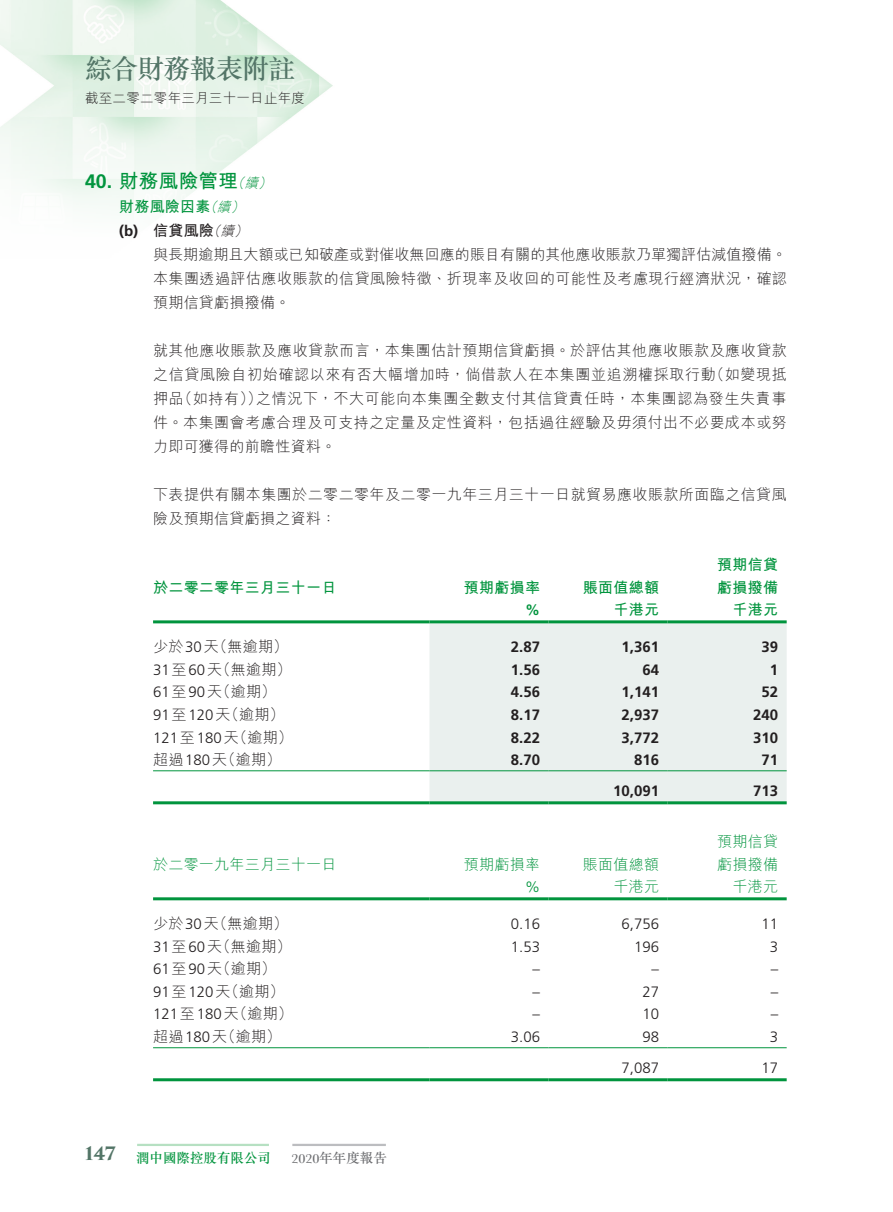
<style>
.page{position:relative;width:893px;height:1212px;background:#fff}
.page>*{position:absolute;margin:0;border:0;box-sizing:border-box;transform-origin:0 0}
.t1{font:500 27px "M Sung HK";letter-spacing:-.03em;color:#537567}
.t2{font:700 19.5px "M Hei HK";letter-spacing:.02em;color:#00943d}
.t3{font:700 18px "Trajan Pro 3";color:#537567}
.t4{font:300 15px/24px "M Hei HK";letter-spacing:.035em;color:#231f20}
.t5{font:700 15px "Frutiger LT Std";color:#231f20}
.t6{font:300 15px "Frutiger LT Std";color:#231f20}
.t7{font:700 15px/22.5px "M Hei HK";letter-spacing:.02em;color:#00943d;text-align:right}
.t8{font:300 15px/22.5px "M Hei HK";letter-spacing:.02em;color:#00943d;text-align:right}
.t9{font:700 15px "M Hei HK";color:#231f20}
.t10{font:700 15px "Frutiger LT Std";color:#00943d}
.t11{font:300 15px "Frutiger LT Std";color:#00943d}
.t12{font:300 13.5px "M Hei HK";letter-spacing:.02em;color:#231f20}
.t13{font:500 13.5px "M Sung HK";color:#00943d}
.t14{font:500 13.5px "M Sung HK";color:#6c6d70}
.t15{font:italic 300 13.5px "M Hei HK";color:#00943d}
.t16{font:italic 300 13.5px "M Hei HK";color:#231f20}
.s1{font-family:"Frutiger LT Std"}
.s2{font-family:"M Hei HK"}
</style>
<div class="page">
<img style="left:0;top:0;width:333px;height:206px">
<hr style="left:137px;top:1144px;width:132px;height:2px;background:#b6e0c2">
<hr style="left:292px;top:1144px;width:94px;height:2px;background:#bcbdc0">
<div style="left:429px;top:623px;width:358px;height:178px;background:#eaf0ee"></div>
<hr style="left:153px;top:620px;width:276px;height:3px;background:#00943d">
<hr style="left:429px;top:620px;width:120px;height:3px;background:#00943d">
<hr style="left:549px;top:620px;width:119px;height:3px;background:#00943d">
<hr style="left:668px;top:620px;width:119px;height:3px;background:#00943d">
<hr style="left:153px;top:770px;width:276px;height:1px;background:#00943d">
<hr style="left:429px;top:770px;width:120px;height:1px;background:#00943d">
<hr style="left:549px;top:770px;width:119px;height:1px;background:#00943d">
<hr style="left:668px;top:770px;width:119px;height:1px;background:#00943d">
<hr style="left:153px;top:801px;width:276px;height:3px;background:#00943d">
<hr style="left:429px;top:801px;width:120px;height:3px;background:#00943d">
<hr style="left:549px;top:801px;width:119px;height:3px;background:#00943d">
<hr style="left:668px;top:801px;width:119px;height:3px;background:#00943d">
<hr style="left:153px;top:897px;width:276px;height:3px;background:#00943d">
<hr style="left:429px;top:897px;width:120px;height:3px;background:#00943d">
<hr style="left:549px;top:897px;width:119px;height:3px;background:#00943d">
<hr style="left:668px;top:897px;width:119px;height:3px;background:#00943d">
<hr style="left:153px;top:1047px;width:276px;height:1px;background:#00943d">
<hr style="left:429px;top:1047px;width:120px;height:1px;background:#00943d">
<hr style="left:549px;top:1047px;width:119px;height:1px;background:#00943d">
<hr style="left:668px;top:1047px;width:119px;height:1px;background:#00943d">
<hr style="left:153px;top:1078px;width:276px;height:3px;background:#00943d">
<hr style="left:429px;top:1078px;width:120px;height:3px;background:#00943d">
<hr style="left:549px;top:1078px;width:119px;height:3px;background:#00943d">
<hr style="left:668px;top:1078px;width:119px;height:3px;background:#00943d">
<h1 class="t1" style="left:85px;top:51px;width:212px">綜合財務報表附註</h1>
<p class="t12" style="left:85px;top:92px;width:222px">截至二零二零年三月三十一日止年度</p>
<h2 class="t2" style="left:85px;top:166px;width:154px"><span class="s1">40.</span> 財務風險管理</h2>
<p class="t15" style="left:231px;top:200px;width:18px">(</p>
<p class="t15" style="left:245px;top:176px;width:18px">續</p>
<p class="t15" style="left:231px;top:176px;width:18px">（</p>
<p class="t15" style="left:258px;top:176px;width:18px">(</p>
<p class="t7" style="left:119px;top:193px;width:93px">財務風險因素</p>
<p class="t15" style="left:217px;top:200px;width:18px">續</p>
<p class="t15" style="left:204px;top:200px;width:18px">（</p>
<p class="t5" style="left:119px;top:221px;width:21px">b( )</p>
<p class="t9" style="left:153px;top:219px;width:62px">信貸風險</p>
<p class="t16" style="left:221px;top:224px;width:18px">續</p>
<p class="t16" style="left:207px;top:224px;width:18px">（</p>
<p class="t16" style="left:234px;top:224px;width:18px">(</p>
<p class="t4" style="left:153px;top:242px;width:635px;text-align:justify">與長期逾期且大額或已知破產或對催收無回應的賬目有關的其他應收賬款乃單獨評估減值撥備。本集團透過評估應收賬款的信貸風險特徵、折現率及收回的可能性及考慮現行經濟狀況，確認預期信貸虧損撥備。</p>
<p class="t4" style="left:153px;top:338px;width:635px;text-align:right">就其他應收賬款及應收貸款而言，本集團估計預期信貸虧損。於評估其他應收賬款及應收貸款（如變現抵</p>
<p class="t4" style="left:256px;top:362px;width:532px;text-indent:-103px">之信貸風險自初始確認以來有否大幅增加時，倘借款人在本集團並追溯權採取行動<br>之情況下，不大可能向本集團全數支付其信貸責任時，本集團認為發生失責事</p>
<p class="t4" style="left:177px;top:386px;width:86px">（如持有））</p>
<p class="t4" style="left:153px;top:386px;width:635px">押品<br>件。本集團會考慮合理及可支持之定量及定性資料，包括過往經驗及毋須付出不必要成本或努力即可獲得的前瞻性資料。</p>
<p class="t4" style="left:153px;top:482px;width:635px">下表提供有關本集團於二零二零年及二零一九年三月三十一日就貿易應收賬款所面臨之信貸風險及預期信貸虧損之資料：</p>
<p class="t7" style="left:153px;top:574px;width:185px">於二零二零年三月三十一日</p>
<p class="t7" style="left:464px;top:574px;width:78px">預期虧損率</p>
<p class="t10" style="left:525px;top:601px;width:16px">%</p>
<p class="t7" style="left:583px;top:574px;width:78px">賬面值總額</p>
<p class="t7" style="left:613px;top:597px;width:47px">千港元</p>
<p class="t7" style="left:717px;top:552px;width:62px">預期信貸虧損撥備千港元</p>
<p class="t4" style="left:153px;top:635px;width:137px">少於<span class="s1">30</span> （天無逾期(</p>
<p class="t5" style="left:511px;top:638px;width:31px">2.87</p>
<p class="t5" style="left:622px;top:638px;width:39px">1,361</p>
<p class="t5" style="left:761px;top:638px;width:18px">39</p>
<p class="t4" style="left:153px;top:657px;width:140px"><span class="s1">31</span>至<span class="s1">60</span> （天無逾期(</p>
<p class="t5" style="left:511px;top:661px;width:31px">1.56</p>
<p class="t5" style="left:642px;top:661px;width:18px">64</p>
<p class="t5" style="left:770px;top:661px;width:10px">1</p>
<p class="t4" style="left:153px;top:680px;width:124px"><span class="s1">61</span>至<span class="s1">90</span> （天逾期(</p>
<p class="t5" style="left:511px;top:683px;width:31px">4.56</p>
<p class="t5" style="left:622px;top:683px;width:39px">1,141</p>
<p class="t5" style="left:761px;top:683px;width:18px">52</p>
<p class="t4" style="left:153px;top:702px;width:133px"><span class="s1">91</span>至<span class="s1">120</span> （天逾期(</p>
<p class="t5" style="left:511px;top:706px;width:31px">8.17</p>
<p class="t5" style="left:622px;top:706px;width:39px">2,937</p>
<p class="t5" style="left:753px;top:706px;width:27px">240</p>
<p class="t6" style="left:153px;top:729px;width:141px">121<span class="s2">至</span>180 <span class="s2">（天逾期(</span></p>
<p class="t5" style="left:511px;top:728px;width:31px">8.22</p>
<p class="t5" style="left:622px;top:728px;width:39px">3,772</p>
<p class="t5" style="left:753px;top:728px;width:27px">310</p>
<p class="t4" style="left:153px;top:747px;width:130px">超過<span class="s1">180</span> （天逾期(</p>
<p class="t5" style="left:511px;top:751px;width:31px">8.70</p>
<p class="t5" style="left:634px;top:751px;width:27px">816</p>
<p class="t5" style="left:761px;top:751px;width:18px">71</p>
<p class="t5" style="left:613px;top:782px;width:47px">10,091</p>
<p class="t5" style="left:753px;top:782px;width:27px">713</p>
<p class="t8" style="left:153px;top:852px;width:185px">於二零一九年三月三十一日</p>
<p class="t8" style="left:464px;top:852px;width:78px">預期虧損率</p>
<p class="t11" style="left:525px;top:878px;width:16px">%</p>
<p class="t8" style="left:583px;top:852px;width:78px">賬面值總額</p>
<p class="t8" style="left:613px;top:875px;width:47px">千港元</p>
<p class="t8" style="left:717px;top:830px;width:62px">預期信貸虧損撥備千港元</p>
<p class="t4" style="left:153px;top:912px;width:137px">少於<span class="s1">30</span> （天無逾期(</p>
<p class="t6" style="left:511px;top:916px;width:31px">0.16</p>
<p class="t6" style="left:622px;top:916px;width:39px">6,756</p>
<p class="t6" style="left:761px;top:916px;width:18px">11</p>
<p class="t4" style="left:153px;top:934px;width:140px"><span class="s1">31</span>至<span class="s1">60</span> （天無逾期(</p>
<p class="t6" style="left:511px;top:938px;width:31px">1.53</p>
<p class="t6" style="left:634px;top:938px;width:27px">196</p>
<p class="t6" style="left:770px;top:938px;width:10px">3</p>
<p class="t4" style="left:153px;top:957px;width:124px"><span class="s1">61</span>至<span class="s1">90</span> （天逾期(</p>
<p class="t6" style="left:532px;top:961px;width:9px">–</p>
<p class="t6" style="left:652px;top:961px;width:9px">–</p>
<p class="t6" style="left:771px;top:961px;width:9px">–</p>
<p class="t4" style="left:153px;top:979px;width:133px"><span class="s1">91</span>至<span class="s1">120</span> （天逾期(</p>
<p class="t6" style="left:532px;top:983px;width:9px">–</p>
<p class="t6" style="left:642px;top:983px;width:18px">27</p>
<p class="t6" style="left:771px;top:983px;width:9px">–</p>
<p class="t6" style="left:153px;top:1006px;width:141px">121<span class="s2">至</span>180 <span class="s2">（天逾期(</span></p>
<p class="t6" style="left:532px;top:1006px;width:9px">–</p>
<p class="t6" style="left:642px;top:1006px;width:18px">10</p>
<p class="t6" style="left:771px;top:1006px;width:9px">–</p>
<p class="t4" style="left:153px;top:1024px;width:130px">超過<span class="s1">180</span> （天逾期(</p>
<p class="t6" style="left:511px;top:1028px;width:31px">3.06</p>
<p class="t6" style="left:642px;top:1028px;width:18px">98</p>
<p class="t6" style="left:770px;top:1028px;width:10px">3</p>
<p class="t6" style="left:622px;top:1059px;width:39px">7,087</p>
<p class="t6" style="left:761px;top:1059px;width:18px">17</p>
<p class="t3" style="left:85px;top:1140px;width:32px">147</p>
<p class="t13" style="left:136px;top:1149px;width:136px">潤中國際控股有限公司</p>
<p class="t14" style="left:291px;top:1149px;width:97px">2020年年度報告</p>
</div>
